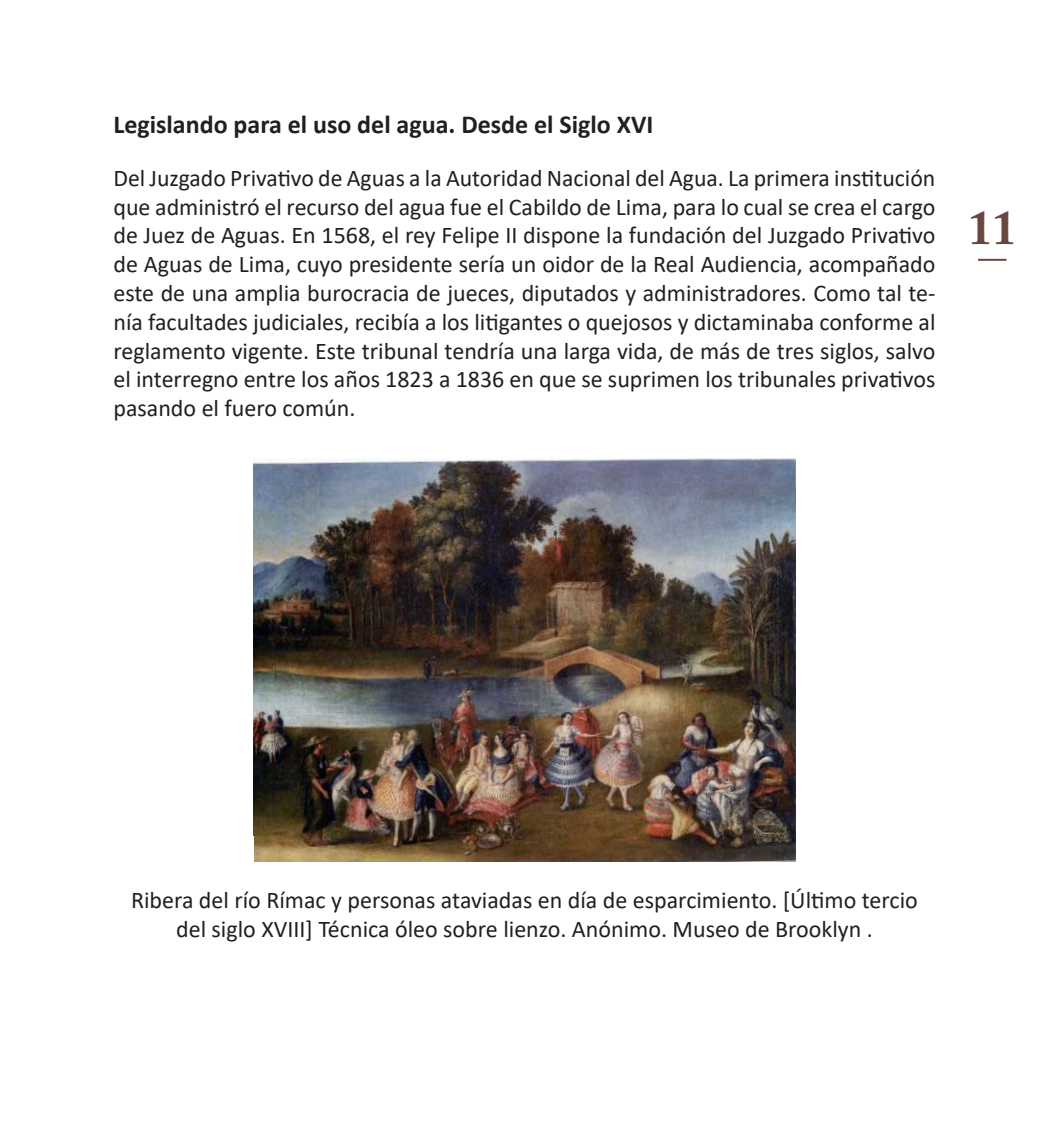
<style>
.page{position:relative;width:1049px;height:1134px;background:#fff}
.page>*{position:absolute;margin:0;border:0;box-sizing:border-box;transform-origin:0 0}
.t1{font:700 48px "Adobe Caslon Pro";color:#69473e}
.t2{font:700 26px "Calibri";color:#231f20}
.t3{font:24px/28.8px "Calibri";color:#231f20;text-align:justify}
</style>
<div class="page">
<hr style="left:978px;top:259px;width:28px;height:2px;background:#69473e">
<img style="left:254px;top:459px;width:541px;height:403px">
<p class="t2" style="left:113px;top:106px;width:541px">Legislando para el uso del agua. Desde el Siglo XVI</p>
<p class="t3" style="left:113px;top:163px;width:824px">Del Juzgado Privativo de Aguas a la Autoridad Nacional del Agua. La primera institución que administró el recurso del agua fue el Cabildo de Lima, para lo cual se crea el cargo de Juez de Aguas. En 1568, el rey Felipe II dispone la fundación del Juzgado Privativo de Aguas de Lima, cuyo presidente sería un oidor de la Real Audiencia, acompañado este de una amplia burocracia de jueces, diputados y administradores. Como tal te&shy;nía facultades judiciales, recibía a los litigantes o quejosos y dictaminaba conforme al reglamento vigente. Este tribunal tendría una larga vida, de más de tres siglos, salvo el interregno entre los años 1823 a 1836 en que se suprimen los tribunales privativos pasando el fuero común.</p>
<h1 class="t1" style="left:968px;top:200px;width:49px">11</h1>
<p class="t3" style="left:131px;top:885px;width:788px;text-align:center">Ribera del río Rímac y personas ataviadas en día de esparcimiento. [Último tercio del siglo XVIII] Técnica óleo sobre lienzo. Anónimo. Museo de Brooklyn .</p>
</div>
